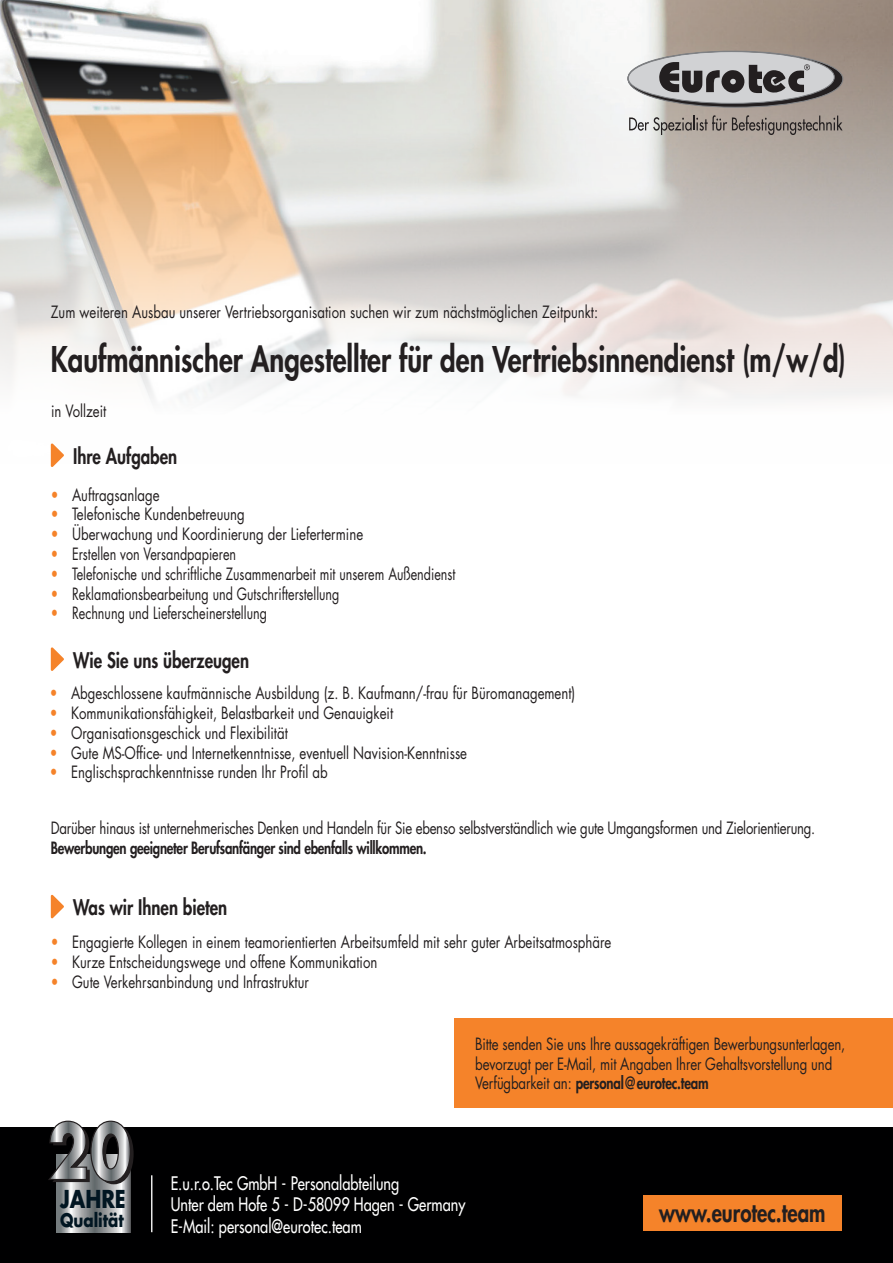
<style>
.page{position:relative;width:893px;height:1263px;background:#fff}
.page>*{position:absolute;margin:0;border:0;box-sizing:border-box;transform-origin:0 0}
.t1{font:800 34.5px "Futura Std";color:#231f20;scale:.8 1}
.t2{font:800 25.5px "Futura Std";color:#231f20;scale:.8 1}
.t3{font:700 24px "Futura Std";color:#011622;scale:.83 1}
.t4{font:800 21px "Futura Std";color:#231f20;scale:.8 1}
.t5{font:500 18.15px/21.3px "Futura Std";color:#fff;scale:.8 1}
.t6{font:700 18.15px "Futura Std";color:#011622;scale:.83 1}
.t7{font:16.5px/19.5px "Futura Std";color:#231f20;scale:.8 1}
.t8{font:16.5px "Futura Std";color:#231f20;scale:.76 1}
.t9{font:16.5px "Futura Std";letter-spacing:-.02em;color:#231f20;scale:.8 1}
.t10{font:800 16.5px "Futura Std";letter-spacing:-.02em;color:#231f20;scale:.8 1}
.s1{color:#f5832a}
.s2{font-weight:800}
</style>
<div class="page">
<div style="left:454px;top:1018px;width:439px;height:90px;background:#f5832a"></div>
<div style="left:0;top:1128px;width:893px;height:135px;background:#000001"></div>
<img style="left:0;top:0;width:893px;height:463px">
<hr style="left:151px;top:1175px;width:1px;height:57px;background:#fff">
<div style="left:643px;top:1195px;width:199px;height:36px;background:#f5832a"></div>
<svg style="left:56px;top:1184px;width:74px;height:48px;background:#a5a8aa"></svg>
<svg style="left:48px;top:1120px;width:86px;height:64px"></svg>
<svg style="left:51px;top:443px;width:13px;height:24px"></svg>
<svg style="left:51px;top:647px;width:13px;height:24px"></svg>
<svg style="left:51px;top:895px;width:13px;height:23px"></svg>
<svg style="left:627px;top:51px;width:216px;height:56px"></svg>
<div style="left:628px;top:52px;width:206px;height:51px;background:#d1d2d4;border-radius:50%"></div>
<div style="left:627px;top:51px;width:216px;height:57px;border:1px solid #808285;border-radius:50%"></div>
<svg style="left:659px;top:62px;width:151px;height:32px"></svg>
<svg style="left:629px;top:115px;width:214px;height:20px;background:#9b938d"></svg>
<p class="t7" style="left:51px;top:302px;width:686px">Zum weiteren Ausbau unserer Vertriebsorganisation suchen wir zum nächstmöglichen Zeitpunkt:</p>
<h1 class="t1" style="left:51px;top:337px;width:995px">Kaufmännischer Angestellter für den Vertriebsinnendienst (m/w/d)</h1>
<p class="t7" style="left:51px;top:401px;width:71px">in Vollzeit</p>
<p class="t4" style="left:73px;top:443px;width:132px">Ihre Aufgaben</p>
<p class="t7" style="left:51px;top:485px;width:137px"><span class="s1">•</span> Auftragsanlage</p>
<p class="t7" style="left:51px;top:505px;width:244px"><span class="s1">•</span> Telefonische Kundenbetreuung</p>
<p class="t7" style="left:51px;top:525px;width:392px"><span class="s1">•</span> Überwachung und Koordinierung der Liefertermine</p>
<p class="t8" style="left:51px;top:543px;width:245px"><span class="s1">•</span> Erstellen von Versandpapieren</p>
<p class="t8" style="left:51px;top:563px;width:534px"><span class="s1">•</span> Telefonische und schriftliche Zusammenarbeit mit unserem Außendienst</p>
<p class="t8" style="left:51px;top:583px;width:381px"><span class="s1">•</span> Reklamationsbearbeitung und Gutschrifterstellung</p>
<p class="t8" style="left:51px;top:603px;width:286px"><span class="s1">•</span> Rechnung und Lieferscheinerstellung</p>
<p class="t4" style="left:73px;top:647px;width:221px">Wie Sie uns überzeugen</p>
<p class="t7" style="left:50px;top:683px;width:659px"><span class="s1">•</span> Abgeschlossene kaufmännische Ausbildung (z. B. Kaufmann/-frau für Büromanagement)</p>
<p class="t7" style="left:50px;top:703px;width:431px"><span class="s1">•</span> Kommunikationsfähigkeit, Belastbarkeit und Genauigkeit</p>
<p class="t7" style="left:50px;top:723px;width:299px"><span class="s1">•</span> Organisationsgeschick und Flexibilität</p>
<p class="t7" style="left:50px;top:743px;width:523px"><span class="s1">•</span> Gute MS-Office- und Internetkenntnisse, eventuell Navision-Kenntnisse</p>
<p class="t7" style="left:50px;top:763px;width:349px"><span class="s1">•</span> Englischsprachkenntnisse runden Ihr Profil ab</p>
<p class="t9" style="left:51px;top:817px;width:957px">Darüber hinaus ist unternehmerisches Denken und Handeln für Sie ebenso selbstverständlich wie gute Umgangsformen und Zielorientierung.</p>
<p class="t10" style="left:51px;top:837px;width:471px">Bewerbungen geeigneter Berufsanfänger sind ebenfalls willkommen.</p>
<p class="t4" style="left:73px;top:894px;width:194px">Was wir Ihnen bieten</p>
<p class="t7" style="left:51px;top:932px;width:702px"><span class="s1">•</span> Engagierte Kollegen in einem teamorientierten Arbeitsumfeld mit sehr guter Arbeitsatmosphäre</p>
<p class="t7" style="left:51px;top:952px;width:410px"><span class="s1">•</span> Kurze Entscheidungswege und offene Kommunikation</p>
<p class="t7" style="left:51px;top:972px;width:324px"><span class="s1">•</span> Gute Verkehrsanbindung und Infrastruktur</p>
<h3 class="t3" style="left:60px;top:1183px;width:81px">JAHRE</h3>
<p class="t6" style="left:60px;top:1208px;width:79px">Qualität</p>
<p class="t7" style="left:475px;top:1035px;width:464px">Bitte senden Sie uns Ihre aussagekräftigen Bewerbungsunterlagen, bevorzugt per E-Mail, mit Angaben Ihrer Gehaltsvorstellung und<br>Verfügbarkeit an: <span class="s2">personal@eurotec.team</span></p>
<p class="t5" style="left:171px;top:1173px;width:370px">E.u.r.o.Tec GmbH - Personalabteilung<br>Unter dem Hofe 5 - D-58099 Hagen - Germany<br>E-Mail: personal@eurotec.team</p>
<h2 class="t2" style="left:659px;top:1196px;width:210px">www.eurotec.team</h2>
</div>
